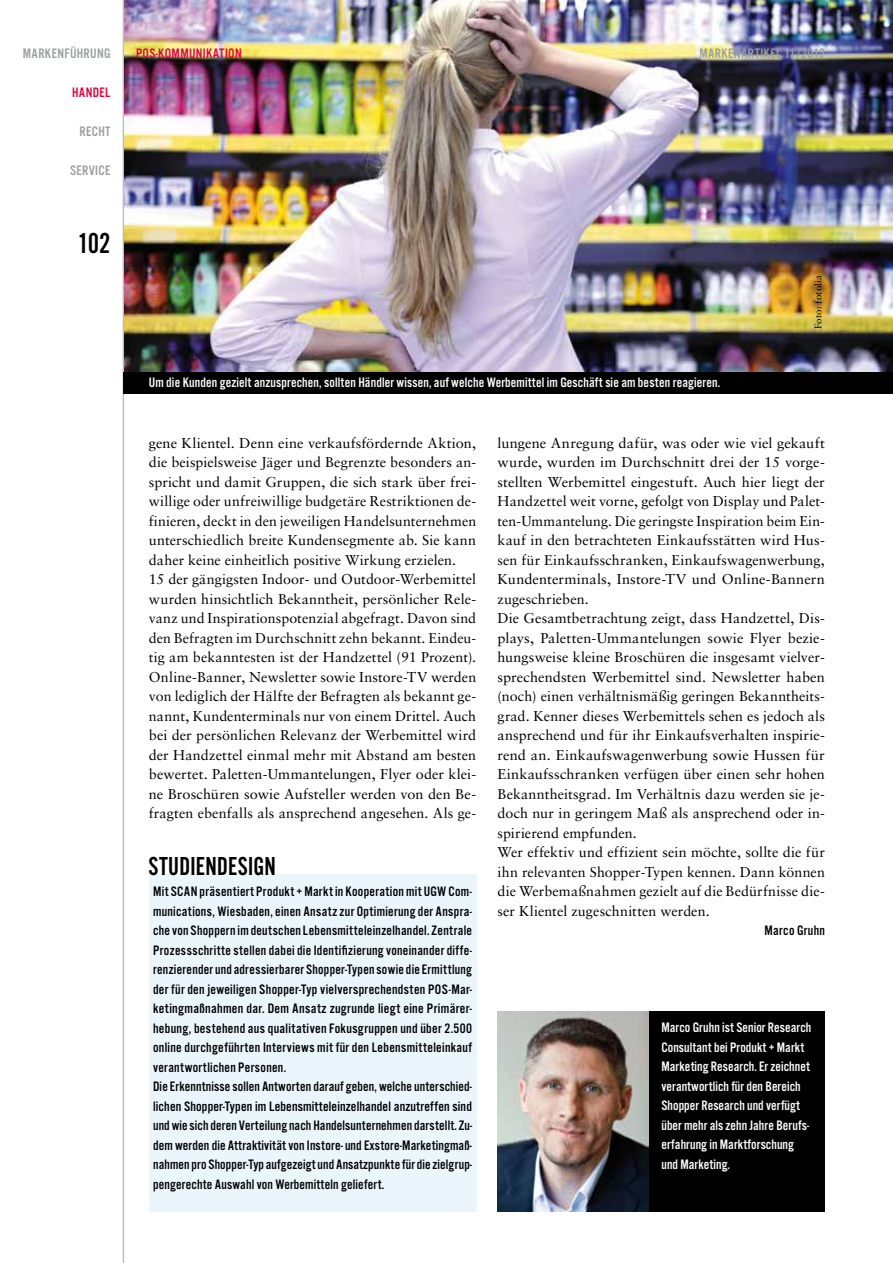
<style>
.page{position:relative;width:893px;height:1263px;background:#fff}
.page>*{position:absolute;margin:0;border:0;box-sizing:border-box;transform-origin:0 0}
.t1{font:30px "Alternate Got No 2 D";color:#000}
.t2{font:27px "Alternate Got No 2 D";letter-spacing:.01em;color:#000}
.t3{font:14.25px/19.5px "Sabon";letter-spacing:.005em;color:#000}
.t4{font:14.25px/19.5px "Alternate Got No 3 D";letter-spacing:.02em;color:#000}
.t5{font:14.25px/19.5px "Alternate Got No 3 D";letter-spacing:.005em;color:#fff}
.t6{font:14.25px "Alternate Got No 3 D";letter-spacing:.025em;color:#9c9e9f}
.t7{font:14.25px "Alternate Got No 3 D";letter-spacing:.025em;color:#e20040}
.t8{font:9.75px "Sabon";letter-spacing:.015em;color:#000}
</style>
<div class="page">
<hr style="left:123px;top:0;width:1px;height:1263px;background:#bbbdbe">
<div style="left:649px;top:1011px;width:176px;height:201px;background:#000"></div>
<img style="left:498px;top:1011px;width:151px;height:201px">
<div style="left:149px;top:874px;width:327px;height:338px;background:#ebf6fc"></div>
<img style="left:124px;top:0;width:769px;height:372px">
<div style="left:123px;top:372px;width:770px;height:22px;background:#000"></div>
<p class="t6" style="left:23px;top:46px;width:16px">MARKENF</p>
<p class="t6" style="left:70px;top:46px;width:35px">ÜHRUNG</p>
<p class="t7" style="left:72px;top:85px;width:40px">HANDEL</p>
<p class="t6" style="left:79px;top:124px;width:32px">RECHT</p>
<p class="t6" style="left:70px;top:163px;width:41px">SERVICE</p>
<h1 class="t1" style="left:78px;top:227px;width:34px">102</h1>
<p class="t7" style="left:136px;top:46px;width:31px">POS-Kommu</p>
<p class="t7" style="left:196px;top:46px;width:47px">nikation</p>
<p class="t6" style="left:699px;top:46px;width:127px">Markenartikel 11/2012</p>
<p class="t5" style="left:149px;top:373px;width:573px">Um die Kunden gezielt anzusprechen, sollten Händler wissen, auf welche Werbemittel im Geschäft sie am besten reagieren.</p>
<p class="t8" style="left:812px;top:329px;width:56px;rotate:-90deg">Foto: fotolia</p>
<p class="t3" style="left:149px;top:433px;width:329px">gene Klientel. Denn eine verkaufsfördernde Aktion, die beispielsweise Jäger und Begrenzte besonders an&shy;spricht und damit Gruppen, die sich stark über frei&shy;willige oder unfreiwillige budgetäre Restriktionen de&shy;finieren, deckt in den jeweiligen Handelsunternehmen unterschiedlich breite Kundensegmente ab. Sie kann daher keine einheitlich positive Wirkung erzielen.<br>15 der gängigsten Indoor- und Outdoor-Werbemittel wurden hinsichtlich Bekanntheit, persönlicher Rele&shy;vanz und Inspirationspotenzial abgefragt. Davon sind den Befragten im Durchschnitt zehn bekannt. Eindeu&shy;tig am bekanntesten ist der Handzettel (91 Prozent).<br>Online-Banner, Newsletter sowie Instore-TV werden von lediglich der Hälfte der Befragten als bekannt ge&shy;nannt, Kundenterminals nur von einem Drittel. Auch bei der persönlichen Relevanz der Werbemittel wird der Handzettel einmal mehr mit Abstand am besten bewertet. Paletten-Ummantelungen, Flyer oder klei&shy;ne Broschüren sowie Aufsteller werden von den Be&shy;fragten ebenfalls als ansprechend angesehen. Als ge-</p>
<p class="t3" style="left:497px;top:433px;width:329px">lungene Anregung dafür, was oder wie viel gekauft wurde, wurden im Durchschnitt drei der 15 vorge&shy;stellten Werbemittel eingestuft. Auch hier liegt der Handzettel weit vorne, gefolgt von Display und Palet&shy;ten-Ummantelung. Die geringste Inspiration beim Ein&shy;kauf in den betrachteten Einkaufsstätten wird Hus&shy;sen für Einkaufsschranken, Einkaufswagenwerbung, Kundenterminals, Instore-TV und Online-Bannern zugeschrieben.<br>Die Gesamtbetrachtung zeigt, dass Handzettel, Dis&shy;plays, Paletten-Ummantelungen sowie Flyer bezie&shy;hungsweise kleine Broschüren die insgesamt vielver&shy;sprechendsten Werbemittel sind. Newsletter haben (noch) einen verhältnismäßig geringen Bekanntheits&shy;grad. Kenner dieses Werbemittels sehen es jedoch als ansprechend und für ihr Einkaufsverhalten inspirie&shy;rend an. Einkaufswagenwerbung sowie Hussen für Einkaufsschranken verfügen über einen sehr hohen Bekanntheitsgrad. Im Verhältnis dazu werden sie je&shy;doch nur in geringem Maß als ansprechend oder in&shy;spirierend empfunden.<br>Wer effektiv und effizient sein möchte, sollte die für ihn relevanten Shopper-Typen kennen. Dann können die Werbemaßnahmen gezielt auf die Bedürfnisse die&shy;ser Klientel zugeschnitten werden.</p>
<p class="t4" style="left:765px;top:921px;width:62px">Marco Gruhn</p>
<h2 class="t2" style="left:148px;top:852px;width:129px">STUDIENDESIGN</h2>
<p class="t4" style="left:153px;top:882px;width:321px">Mit SCAN präsentiert Produkt + Markt in Kooperation mit UGW Com&shy;munications, Wiesbaden, einen Ansatz zur Optimierung der Anspra&shy;che von Shoppern im deutschen Lebensmitteleinzelhandel. Zentrale Prozessschritte stellen dabei die Identifizierung voneinander diffe&shy;renzierender und adressierbarer Shopper-Typen sowie die Ermittlung der für den jeweiligen Shopper-Typ vielversprechendsten POS-Mar&shy;ketingmaßnahmen dar. Dem Ansatz zugrunde liegt eine Primärer&shy;hebung, bestehend aus qualitativen Fokusgruppen und über 2.500 online durchgeführten Interviews mit für den Lebensmitteleinkauf verantwortlichen Personen.<br>Die Erkenntnisse sollen Antworten darauf geben, welche unterschied&shy;lichen Shopper-Typen im Lebensmitteleinzelhandel anzutreffen sind und wie sich deren Verteilung nach Handelsunternehmen darstellt. Zu&shy;dem werden die Attraktivität von Instore- und Exstore-Marketingmaß&shy;nahmen pro Shopper-Typ aufgezeigt und Ansatzpunkte für die zielgrup&shy;pengerechte Auswahl von Werbemitteln geliefert.</p>
<p class="t5" style="left:661px;top:1018px;width:151px">Marco Gruhn ist Senior Research<br>Consultant bei Produkt + Markt<br>Marketing Research. Er zeichnet verantwortlich für den Bereich<br>Shopper Research und verfügt über mehr als zehn Jahre Berufs&shy;erfahrung in Marktforschung und Marketing.</p>
</div>
